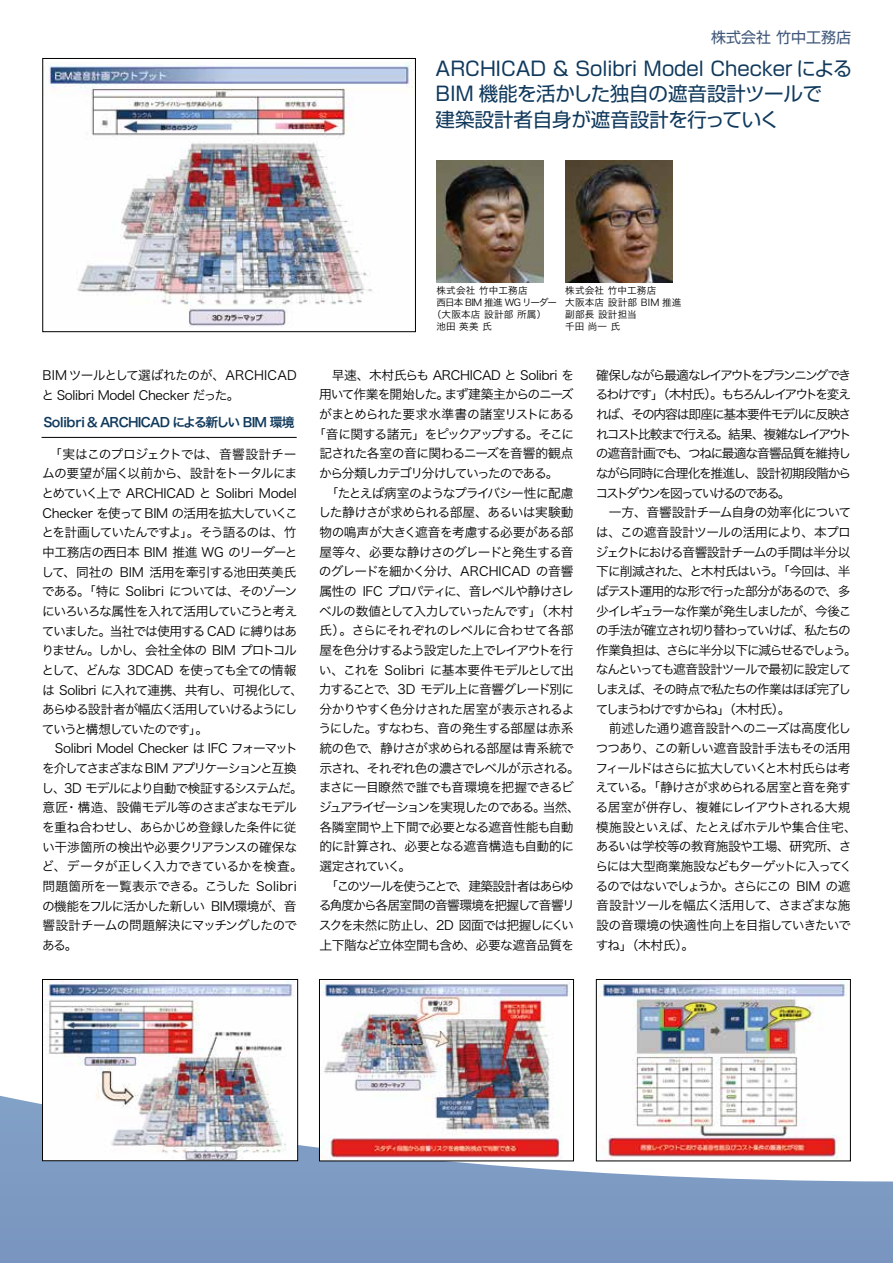
<style>
.page{position:relative;width:893px;height:1263px;background:#fff}
.page>*{position:absolute;margin:0;border:0;box-sizing:border-box;transform-origin:0 0}
.t1{font:19.5px/26px "Shin Go Pro";color:#10395c}
.t2{font:15px "Shin Go Pro";color:#3f577a}
.t3{font:12.75px/19.6px "Hira Kaku Pro W3";letter-spacing:-.07em;color:#000}
.t4{font:12.75px/19.6px "Hira Kaku Pro W3";letter-spacing:-.025em;color:#000}
.t5{font:12.75px "Hira Kaku Pro W3";letter-spacing:-.05em;color:#000}
.t6{font:12.75px "Hira Kaku Pro W3";letter-spacing:-.045em;color:#000}
.t7{font:12.75px "Hira Kaku Pro W3";letter-spacing:-.12em;color:#000}
.t8{font:12.75px "Hira Kaku Pro W3";letter-spacing:-.04em;color:#000}
.t9{font:12.75px "Hira Kaku Pro W6";letter-spacing:-.06em;color:#10395c}
.t10{font:12.75px "Hira Kaku Pro W3";letter-spacing:-.03em;color:#000}
.t11{font:12.75px "Hira Kaku Pro W3";letter-spacing:-.115em;color:#000}
.t12{font:12.75px "Hira Kaku Pro W3";letter-spacing:-.095em;color:#000}
.t13{font:12.75px "Hira Kaku Pro W3";letter-spacing:-.105em;color:#000}
.t14{font:9.6px/12px "Hira Kaku Pro W3";letter-spacing:.025em;color:#000}
.t15{font:9.6px "Hira Kaku Pro W3";letter-spacing:-.085em;color:#000}
</style>
<div class="page">
<svg style="left:0;top:1096px;width:893px;height:167px;background:#8aa3c8"></svg>
<img style="left:321px;top:981px;width:251px;height:178px">
<div style="left:319px;top:979px;width:255px;height:182px;border:1px solid #000"></div>
<img style="left:598px;top:981px;width:250px;height:178px">
<div style="left:596px;top:979px;width:254px;height:182px;border:1px solid #000"></div>
<img style="left:45px;top:981px;width:251px;height:178px">
<div style="left:42px;top:979px;width:256px;height:182px;border:1px solid #000"></div>
<img style="left:49px;top:63px;width:365px;height:264px">
<div style="left:43px;top:58px;width:373px;height:274px;border:1px solid #000"></div>
<hr style="left:42px;top:437px;width:255px;height:1px;background:#000">
<img style="left:436px;top:161px;width:108px;height:121px">
<img style="left:565px;top:161px;width:108px;height:121px">
<p class="t2" style="left:711px;top:25px;width:141px">株式会社 竹中工務店</p>
<h1 class="t1" style="left:436px;top:53px;width:418px">ARCHICAD ＆ Solibri Model Checker による<br>BIM 機能を活かした独自の遮音設計ツールで<br>建築設計者自身が遮音設計を行っていく</h1>
<p class="t4" style="left:41px;top:365px;width:257px">BIMツールとして選ばれたのが、ARCHICADと Solibri Model Checker だった。</p>
<p class="t9" style="left:44px;top:411px;width:253px">Solibri ＆ ARCHICAD による新しい BIM 環境</p>
<p class="t3" style="left:41px;top:443px;width:263px">　「実はこのプロジェクトでは、音響設計チームの要望が届く以前から、設計をトータルにまとめていく上で ARCHICAD と Solibri Model<br>Checker を使って BIM の活用を拡大していくことを計画していたんですよ」。そう語るのは、竹中工務店の西日本 BIM 推進 WG のリーダーとして、同社の BIM 活用を牽引する池田英美氏である。「特に Solibri については、そのゾーンにいろいろな属性を入れて活用していこうと考えていました。当社では使用する CAD に縛りはありません。しかし、会社全体の BIM プロトコルとして、どんな 3DCAD を使っても全ての情報は Solibri に入れて連携、共有し、可視化して、あらゆる設計者が幅広く活用していけるようにしていうと構想していたのです」。<br>　Solibri Model Checker は IFC フォーマットを介してさまざまな BIM アプリケーションと互換し、3D モデルにより自動で検証するシステムだ。意匠・構造、設備モデル等のさまざまなモデルを重ね合わせし、あらかじめ登録した条件に従い干渉箇所の検出や必要クリアランスの確保など、データが正しく入力できているかを検査。問題箇所を一覧表示できる。こうした Solibriの機能をフルに活かした新しい BIM環境が、音響設計チームの問題解決にマッチングしたのである。</p>
<p class="t14" style="left:436px;top:284px;width:93px">株式会社 竹中工務店</p>
<p class="t15" style="left:436px;top:294px;width:122px">西日本 BIM 推進 WG リーダー</p>
<p class="t14" style="left:432px;top:308px;width:116px">（大阪本店 設計部 所属）</p>
<p class="t14" style="left:436px;top:320px;width:57px">池田 英美 氏</p>
<p class="t14" style="left:565px;top:284px;width:118px">株式会社 竹中工務店<br>大阪本店 設計部 BIM 推進副部長 設計担当<br>千田 尚一 氏</p>
<p class="t4" style="left:319px;top:364px;width:256px">　早速、木村氏らも ARCHICAD と Solibri を</p>
<p class="t3" style="left:319px;top:384px;width:256px">用いて作業を開始した。まず建築主からのニーズ</p>
<p class="t3" style="left:319px;top:404px;width:257px">がまとめられた要求水準書の諸室リストにある</p>
<p class="t12" style="left:313px;top:423px;width:263px">「音に関する諸元」をピックアップする。そこに</p>
<p class="t5" style="left:319px;top:442px;width:256px">記された各室の音に関わるニーズを音響的観点</p>
<p class="t7" style="left:319px;top:462px;width:241px">から分類しカテゴリ分けしていったのである。</p>
<p class="t3" style="left:319px;top:482px;width:256px">　「たとえば病室のようなプライバシー性に配慮</p>
<p class="t3" style="left:318px;top:502px;width:257px">した静けさが求められる部屋、あるいは実験動</p>
<p class="t6" style="left:319px;top:521px;width:256px">物の鳴声が大きく遮音を考慮する必要がある部</p>
<p class="t3" style="left:319px;top:541px;width:256px">屋等々、必要な静けさのグレードと発生する音</p>
<p class="t10" style="left:319px;top:560px;width:256px">のグレードを細かく分け、ARCHICAD の音響</p>
<p class="t3" style="left:319px;top:580px;width:256px">属性の IFC プロパティに、音レベルや静けさレ</p>
<p class="t3" style="left:319px;top:600px;width:256px">ベルの数値として入力していったんです」（木村</p>
<p class="t4" style="left:319px;top:620px;width:256px">氏）。さらにそれぞれのレベルに合わせて各部</p>
<p class="t13" style="left:319px;top:639px;width:256px">屋を色分けするよう設定した上でレイアウトを行</p>
<p class="t4" style="left:319px;top:659px;width:256px">い、これを Solibri に基本要件モデルとして出</p>
<p class="t3" style="left:319px;top:679px;width:257px">力することで、3D モデル上に音響グレード別に</p>
<p class="t5" style="left:319px;top:698px;width:257px">分かりやすく色分けされた居室が表示されるよ</p>
<p class="t6" style="left:318px;top:717px;width:257px">うにした。すなわち、音の発生する部屋は赤系</p>
<p class="t6" style="left:319px;top:737px;width:256px">統の色で、静けさが求められる部屋は青系統で</p>
<p class="t3" style="left:319px;top:757px;width:262px">示され、それぞれ色の濃さでレベルが示される。</p>
<p class="t8" style="left:319px;top:776px;width:257px">まさに一目瞭然で誰でも音環境を把握できるビ</p>
<p class="t11" style="left:319px;top:796px;width:263px">ジュアライゼーションを実現したのである。当然、</p>
<p class="t5" style="left:319px;top:815px;width:256px">各隣室間や上下間で必要となる遮音性能も自動</p>
<p class="t3" style="left:319px;top:836px;width:256px">的に計算され、必要となる遮音構造も自動的に</p>
<p class="t7" style="left:319px;top:855px;width:93px">選定されていく。</p>
<p class="t7" style="left:319px;top:874px;width:256px">　「このツールを使うことで、建築設計者はあらゆ</p>
<p class="t3" style="left:319px;top:895px;width:258px">る角度から各居室間の音響環境を把握して音響リ</p>
<p class="t3" style="left:319px;top:914px;width:257px">スクを未然に防止し、2D 図面では把握しにくい</p>
<p class="t8" style="left:319px;top:933px;width:256px">上下階など立体空間も含め、必要な遮音品質を</p>
<p class="t3" style="left:595px;top:364px;width:263px">確保しながら最適なレイアウトをプランニングできるわけです」（木村氏）。もちろんレイアウトを変えれば、その内容は即座に基本要件モデルに反映されコスト比較まで行える。結果、複雑なレイアウトの遮音計画でも、つねに最適な音響品質を維持しながら同時に合理化を推進し、設計初期段階からコストダウンを図っていけるのである。<br>　一方、音響設計チーム自身の効率化については、この遮音設計ツールの活用により、本プロジェクトにおける音響設計チームの手間は半分以下に削減された、と木村氏はいう。「今回は、半ばテスト運用的な形で行った部分があるので、多少イレギュラーな作業が発生しましたが、今後この手法が確立され切り替わっていけば、私たちの作業負担は、さらに半分以下に減らせるでしょう。なんといっても遮音設計ツールで最初に設定してしまえば、その時点で私たちの作業はほぼ完了してしまうわけですからね」（木村氏）。<br>　前述した通り遮音設計へのニーズは高度化しつつあり、この新しい遮音設計手法もその活用フィールドはさらに拡大していくと木村氏らは考えている。「静けさが求められる居室と音を発する居室が併存し、複雑にレイアウトされる大規模施設といえば、たとえばホテルや集合住宅、あるいは学校等の教育施設や工場、研究所、さらには大型商業施設などもターゲットに入ってくるのではないでしょうか。さらにこの BIM の遮音設計ツールを幅広く活用して、さまざまな施設の音環境の快適性向上を目指していきたいですね」（木村氏）。</p>
</div>
